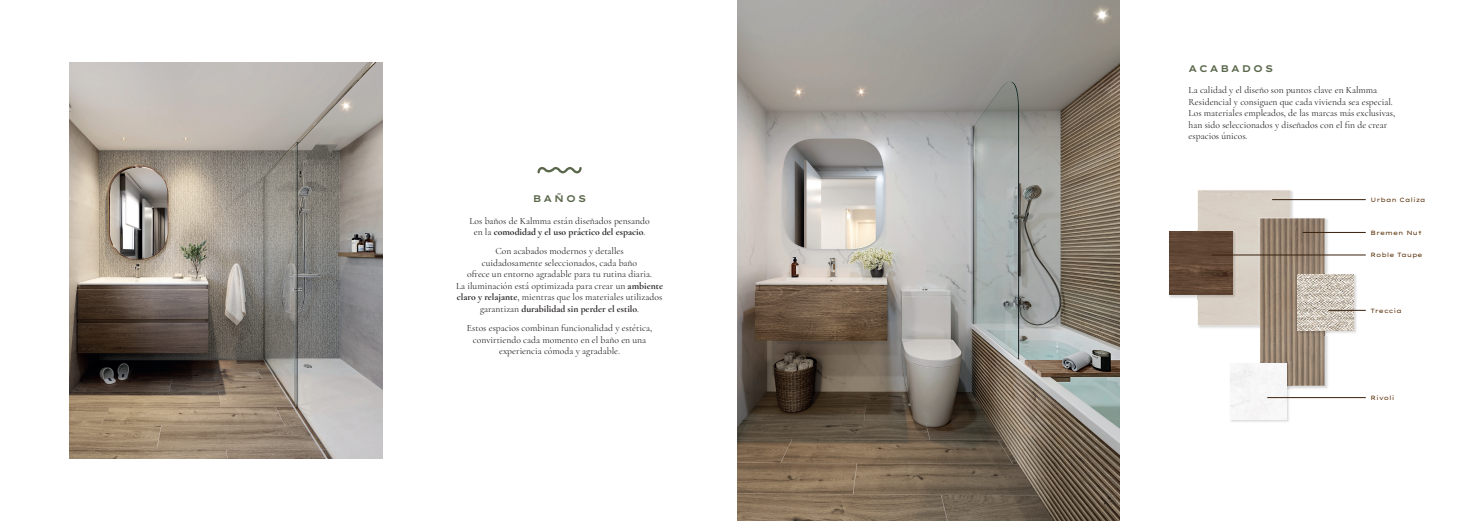
<style>
.page{position:relative;width:1474px;height:521px;background:#fff}
.page>*{position:absolute;margin:0;border:0;box-sizing:border-box;transform-origin:0 0}
.t1{font:9.62px/11.5px "Cormorant";color:#231f20;text-align:center}
.t2{font:600 9.62px "Lexend Peta";letter-spacing:.2em;color:#5a674b}
.t3{font:6.12px "Lexend Peta";color:#603711}
.s1{font-weight:700}
</style>
<div class="page">
<img style="left:1198px;top:190px;width:97px;height:138px">
<div style="left:1197px;top:190px;width:93px;height:135px;background:#d9cfc5"></div>
<img style="left:1290px;top:218px;width:39px;height:171px">
<img style="left:1258px;top:217px;width:32px;height:108px">
<img style="left:1260px;top:218px;width:64px;height:168px">
<img style="left:1231px;top:390px;width:59px;height:32px">
<img style="left:1287px;top:386px;width:3px;height:4px">
<img style="left:1260px;top:362px;width:30px;height:24px">
<div style="left:1230px;top:363px;width:56px;height:56px;background:#f6f6f6"></div>
<img style="left:1169px;top:231px;width:68px;height:69px">
<img style="left:1169px;top:232px;width:63px;height:63px">
<img style="left:1296px;top:273px;width:61px;height:62px">
<img style="left:1297px;top:274px;width:56px;height:56px">
<img style="left:69px;top:62px;width:313px;height:397px">
<svg style="left:537px;top:167px;width:44px;height:6px"></svg>
<img style="left:737px;top:0;width:382px;height:521px">
<hr style="left:1272px;top:199px;width:93px;height:1px;background:#38200d">
<hr style="left:1302px;top:232px;width:63px;height:1px;background:#38200d">
<hr style="left:1211px;top:255px;width:154px;height:1px;background:#38200d">
<hr style="left:1328px;top:310px;width:37px;height:1px;background:#38200d">
<hr style="left:1267px;top:397px;width:98px;height:1px;background:#38200d">
<p class="t2" style="left:533px;top:191px;width:55px">BAÑOS</p>
<p class="t1" style="left:469px;top:215px;width:182px">Los baños de Kalmma están diseñados pensando en la <span class="s1">comodidad y el uso práctico del espacio</span>.</p>
<p class="t1" style="left:456px;top:245px;width:208px">Con acabados modernos y detalles<br>cuidadosamente seleccionados, cada baño<br>ofrece un entorno agradable para tu rutina diaria.<br>La iluminación está optimizada para crear un <span class="s1">ambiente claro y relajante</span>, mientras que los materiales utilizados garantizan <span class="s1">durabilidad sin perder el estilo</span>.</p>
<p class="t1" style="left:467px;top:322px;width:187px">Estos espacios combinan funcionalidad y estética, convirtiendo cada momento en el baño en una experiencia cómoda y agradable.</p>
<p class="t2" style="left:1188px;top:61px;width:86px">ACABADOS</p>
<p class="t1" style="left:1188px;top:84px;width:208px;text-align:left">La calidad y el diseño son puntos clave en Kalmma Residencial y consiguen que cada vivienda sea especial.<br>Los materiales empleados, de las marcas más exclusivas, han sido seleccionados y diseñados con el fin de crear espacios únicos.</p>
<p class="t3" style="left:1370px;top:195px;width:56px">Urban Caliza</p>
<p class="t3" style="left:1370px;top:228px;width:53px">Bremen Nut</p>
<p class="t3" style="left:1370px;top:250px;width:54px">Roble Taupe</p>
<p class="t3" style="left:1370px;top:305px;width:33px">Treccia</p>
<p class="t3" style="left:1370px;top:393px;width:26px">Rivoli</p>
</div>
